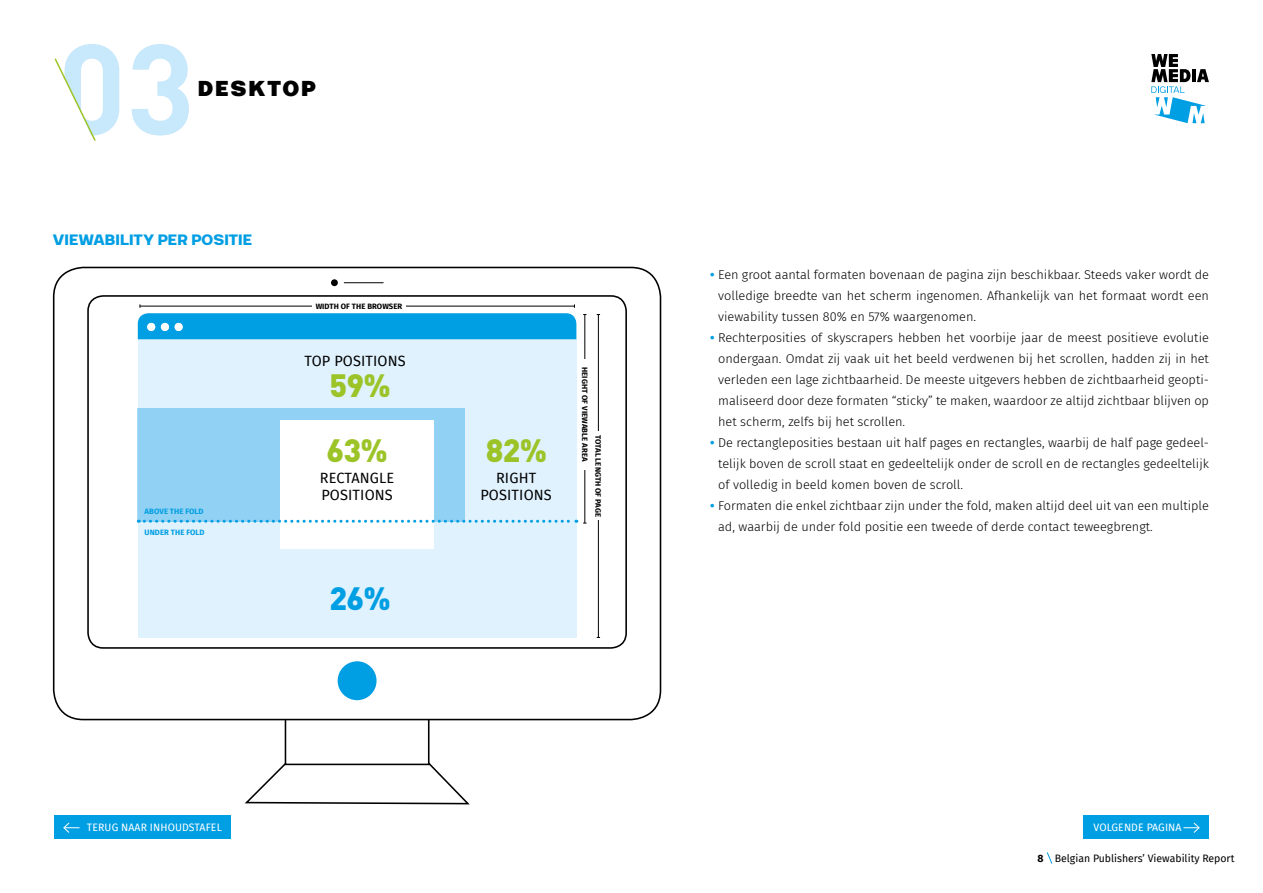
<style>
.page{position:relative;width:1263px;height:893px;background:#fff}
.page>*{position:absolute;margin:0;border:0;box-sizing:border-box;transform-origin:0 0}
.t1{font:700 126.6px "DIN";color:#c8e8fb}
.t2{font:900 31.95px "DIN";color:#9cc428}
.t3{font:900 31.95px "DIN";color:#009ee3}
.t4{font:900 25.8px "Breul Grotesk A";letter-spacing:.07em;color:#000}
.t5{font:700 18px "Breul Grotesk A";color:#009ee3}
.t6{font:14.55px/16.5px "Fira Sans";letter-spacing:.01em;color:#000;text-align:center}
.t7{font:300 12.75px/21px "Fira Sans";color:#000;text-align:justify}
.t8{font:10.5px "Fira Sans";color:#000}
.t9{font:10.5px "Fira Sans";letter-spacing:.01em;color:#fff}
.t10{font:700 7.8px "Fira Sans";letter-spacing:.01em;color:#000}
.t11{font:700 7.8px "Fira Sans";letter-spacing:.01em;color:#009ee3}
.s1{font-weight:700;color:#009ee3}
.s2{font-weight:700}
</style>
<div class="page">
<div style="left:138px;top:339px;width:438px;height:299px;background:#dff2fd"></div>
<div style="left:138px;top:408px;width:327px;height:114px;background:#91d1f3"></div>
<div style="left:280px;top:420px;width:154px;height:129px;background:#fff"></div>
<svg style="left:138px;top:520px;width:439px;height:3px"></svg>
<div style="left:338px;top:661px;width:39px;height:39px;background:#009ee3;border-radius:50%"></div>
<div style="left:53px;top:267px;width:608px;height:453px;border:2px solid #000;border-radius:30px"></div>
<div style="left:285px;top:719px;width:144px;height:46px;border:2px solid #000"></div>
<svg style="left:244px;top:761px;width:226px;height:44px"></svg>
<div style="left:87px;top:295px;width:540px;height:354px;border:2px solid #000;border-radius:15px"></div>
<div style="left:331px;top:279px;width:7px;height:7px;background:#000;border-radius:50%"></div>
<hr style="left:344px;top:282px;width:39px;height:1px;background:#000">
<svg style="left:138px;top:304px;width:438px;height:35px"></svg>
<hr style="left:584px;top:315px;width:1px;height:208px;background:#000">
<hr style="left:598px;top:315px;width:1px;height:322px;background:#000">
<div style="left:312px;top:301px;width:94px;height:8px;background:#fff"></div>
<div style="left:581px;top:359px;width:9px;height:110px;background:#fff"></div>
<div style="left:595px;top:431px;width:8px;height:89px;background:#fff"></div>
<svg style="left:54px;top:58px;width:42px;height:83px"></svg>
<svg style="left:1046px;top:852px;width:7px;height:12px"></svg>
<div style="left:1084px;top:816px;width:125px;height:23px;background:#009ee3"></div>
<svg style="left:1183px;top:822px;width:17px;height:11px"></svg>
<svg style="left:1151px;top:54px;width:58px;height:69px"></svg>
<div style="left:54px;top:816px;width:176px;height:23px;background:#009ee3"></div>
<svg style="left:63px;top:822px;width:17px;height:11px"></svg>
<h1 class="t1" style="left:58px;top:6px;width:139px">03</h1>
<h3 class="t4" style="left:198px;top:72px;width:120px">DESKTOP</h3>
<h3 class="t5" style="left:53px;top:228px;width:201px">VIEWABILITY PER POSITIE</h3>
<p class="t11" style="left:145px;top:505px;width:61px">ABOVE THE FOLD</p>
<p class="t11" style="left:145px;top:526px;width:61px">UNDER THE FOLD</p>
<p class="t10" style="left:316px;top:300px;width:88px">WIDTH OF THE BROWSER</p>
<p class="t6" style="left:305px;top:353px;width:103px">TOP POSITIONS</p>
<h2 class="t2" style="left:329px;top:364px;width:63px">59%</h2>
<h2 class="t2" style="left:326px;top:429px;width:63px">63%</h2>
<h2 class="t2" style="left:486px;top:429px;width:63px">82%</h2>
<p class="t6" style="left:320px;top:469px;width:76px;text-align:left">RECTANGLE<br>POSITIONS</p>
<h2 class="t3" style="left:329px;top:577px;width:63px">26%</h2>
<p class="t6" style="left:480px;top:469px;width:73px">RIGHT<br>POSITIONS</p>
<p class="t10" style="left:591px;top:367px;width:96px;rotate:90deg">HEIGHT OF VIEWABLE AREA</p>
<p class="t10" style="left:605px;top:435px;width:84px;rotate:90deg">TOTAL LENGTH OF PAGE</p>
<p class="t7" style="left:718px;top:264px;width:492px;text-indent:-8px"><span class="s1">•</span> Een groot aantal formaten bovenaan de pagina zijn beschikbaar. Steeds vaker wordt de volledige breedte van het scherm ingenomen. Afhankelijk van het formaat wordt een viewability tussen 80% en 57% waargenomen.</p>
<p class="t7" style="left:718px;top:327px;width:492px;text-indent:-8px"><span class="s1">•</span> Rechterposities of skyscrapers hebben het voorbije jaar de meest positieve evolutie ondergaan. Omdat zij vaak uit het beeld verdwenen bij het scrollen, hadden zij in het verleden een lage zichtbaarheid. De meeste uitgevers hebben de zichtbaarheid geopti&shy;maliseerd door deze formaten “sticky” te maken, waardoor ze altijd zichtbaar blijven op het scherm, zelfs bij het scrollen.</p>
<p class="t7" style="left:718px;top:432px;width:492px;text-indent:-8px"><span class="s1">•</span> De rectangleposities bestaan uit half pages en rectangles, waarbij de half page gedeel&shy;telijk boven de scroll staat en gedeeltelijk onder de scroll en de rectangles gedeeltelijk of volledig in beeld komen boven de scroll.</p>
<p class="t7" style="left:718px;top:495px;width:492px;text-indent:-8px"><span class="s1">•</span> Formaten die enkel zichtbaar zijn under the fold, maken altijd deel uit van een multiple ad, waarbij de under fold positie een tweede of derde contact teweegbrengt.</p>
<p class="t9" style="left:87px;top:819px;width:136px">TERUG NAAR INHOUDSTAFEL</p>
<p class="t9" style="left:1093px;top:819px;width:90px">VOLGENDE PAGINA</p>
<p class="t8" style="left:1037px;top:850px;width:198px"><span class="s2">8</span> Belgian Publishers’ Viewability Report</p>
</div>
